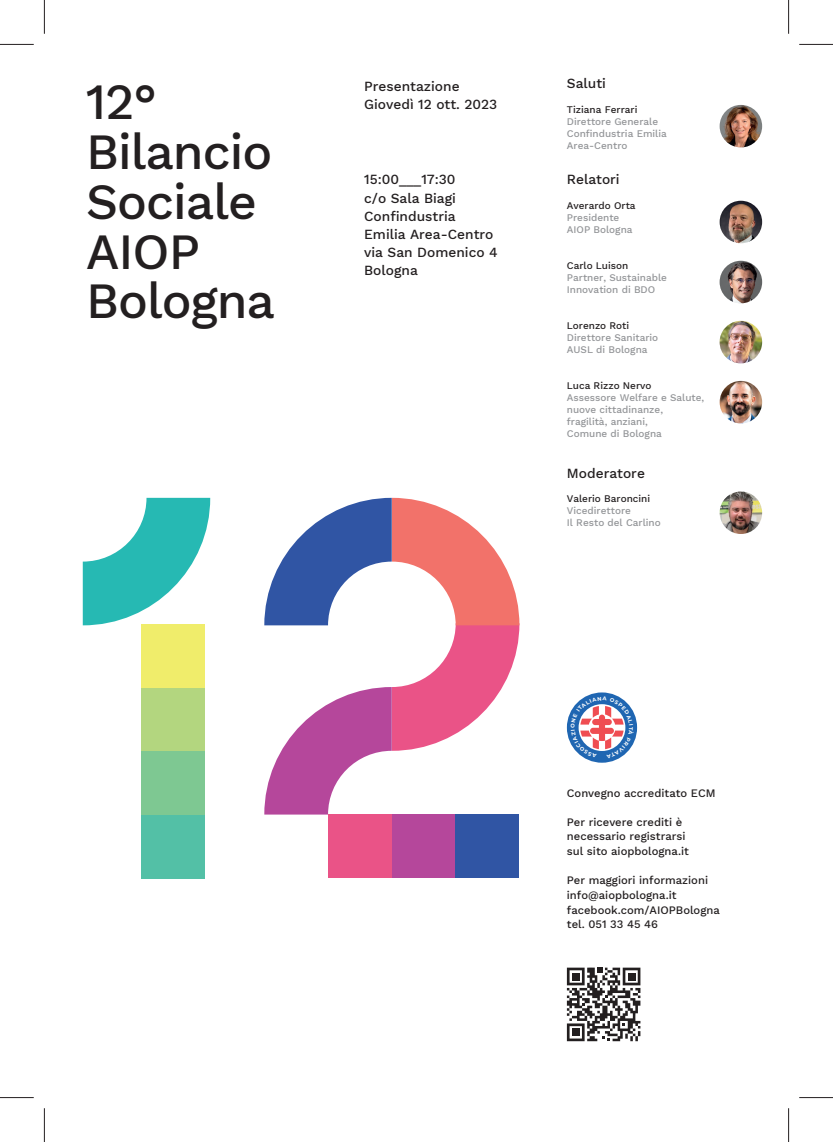
<style>
.page{position:relative;width:833px;height:1142px;background:#fff}
.page>*{position:absolute;margin:0;border:0;box-sizing:border-box;transform-origin:0 0}
.t1{font:500 49.88px/49.9px "Work Sans";letter-spacing:-.02em;color:#231f20}
.t2{font:500 13.75px/18.1px "Work Sans";color:#231f20}
.t3{font:500 11.25px/14.6px "Work Sans";color:#231f20}
.t4{font:500 10px/12px "Work Sans";color:#939598}
.t5{font:500 10px "Work Sans";color:#231f20}
</style>
<div class="page">
<img style="left:720px;top:105px;width:42px;height:42px;border-radius:21px">
<svg style="left:567px;top:967px;width:73px;height:73px"></svg>
<img style="left:720px;top:491px;width:42px;height:43px;border-radius:21px">
<img style="left:720px;top:201px;width:42px;height:42px;border-radius:21px">
<img style="left:720px;top:261px;width:42px;height:42px;border-radius:21px">
<svg style="left:720px;top:321px;width:42px;height:42px"></svg>
<img style="left:720px;top:381px;width:42px;height:42px;border-radius:21px">
<svg style="left:83px;top:497px;width:127px;height:128px"></svg>
<svg style="left:264px;top:497px;width:255px;height:317px"></svg>
<div style="left:328px;top:814px;width:64px;height:64px;background:#ea5387"></div>
<div style="left:392px;top:814px;width:63px;height:64px;background:#b5479b"></div>
<div style="left:455px;top:814px;width:64px;height:64px;background:#3055a4"></div>
<div style="left:141px;top:624px;width:64px;height:63px;background:#f0ed6b"></div>
<div style="left:141px;top:687px;width:64px;height:64px;background:#b3d67f"></div>
<div style="left:141px;top:751px;width:64px;height:64px;background:#7ec892"></div>
<div style="left:141px;top:815px;width:64px;height:63px;background:#53c0a6"></div>
<hr style="left:0;top:44px;width:34px;height:1px;background:#231f20">
<hr style="left:799px;top:44px;width:34px;height:1px;background:#231f20">
<hr style="left:0;top:1097px;width:34px;height:1px;background:#231f20">
<hr style="left:799px;top:1097px;width:34px;height:1px;background:#231f20">
<hr style="left:44px;top:0;width:1px;height:34px;background:#231f20">
<hr style="left:44px;top:1107px;width:1px;height:34px;background:#231f20">
<hr style="left:788px;top:0;width:1px;height:34px;background:#231f20">
<hr style="left:788px;top:1107px;width:1px;height:34px;background:#231f20">
<svg style="left:567px;top:692px;width:70px;height:70px"></svg>
<h1 class="t1" style="left:86px;top:75px;width:190px">12°<br>Bilancio<br>Sociale<br>AIOP<br>Bologna</h1>
<h2 class="t2" style="left:364px;top:77px;width:135px">Presentazione<br>Giovedì 12 ott. 2023</h2>
<h2 class="t2" style="left:364px;top:170px;width:135px">15:00___17:30<br>c/o Sala Biagi<br>Confindustria<br>Emilia Area-Centro via San Domenico 4<br>Bologna</h2>
<h2 class="t2" style="left:567px;top:73px;width:41px">Saluti</h2>
<p class="t5" style="left:567px;top:102px;width:72px">Tiziana Ferrari</p>
<p class="t4" style="left:567px;top:115px;width:101px">Direttore Generale<br>Confindustria Emilia<br>Area-Centro</p>
<h2 class="t2" style="left:567px;top:169px;width:54px">Relatori</h2>
<p class="t5" style="left:567px;top:198px;width:70px">Averardo Orta</p>
<p class="t4" style="left:567px;top:211px;width:67px">Presidente<br>AIOP Bologna</p>
<p class="t5" style="left:567px;top:258px;width:63px">Carlo Luison</p>
<p class="t4" style="left:567px;top:271px;width:102px">Partner, Sustainable<br>Innovation di BDO</p>
<p class="t5" style="left:567px;top:318px;width:64px">Lorenzo Roti</p>
<p class="t4" style="left:567px;top:331px;width:93px">Direttore Sanitario<br>AUSL di Bologna</p>
<p class="t5" style="left:567px;top:378px;width:86px">Luca Rizzo Nervo</p>
<p class="t4" style="left:567px;top:391px;width:139px">Assessore Welfare e Salute, nuove cittadinanze, fragilità, anziani,<br>Comune di Bologna</p>
<h2 class="t2" style="left:567px;top:463px;width:80px">Moderatore</h2>
<p class="t5" style="left:567px;top:490px;width:85px">Valerio Baroncini</p>
<p class="t4" style="left:567px;top:504px;width:95px">Vicedirettore<br>Il Resto del Carlino</p>
<p class="t3" style="left:567px;top:784px;width:150px">Convegno accreditato ECM</p>
<p class="t3" style="left:567px;top:814px;width:124px">Per ricevere crediti è necessario registrarsi sul sito aiopbologna.it</p>
<p class="t3" style="left:567px;top:872px;width:154px">Per maggiori informazioni info@aiopbologna.it facebook.com/AIOPBologna tel. 051 33 45 46</p>
</div>
